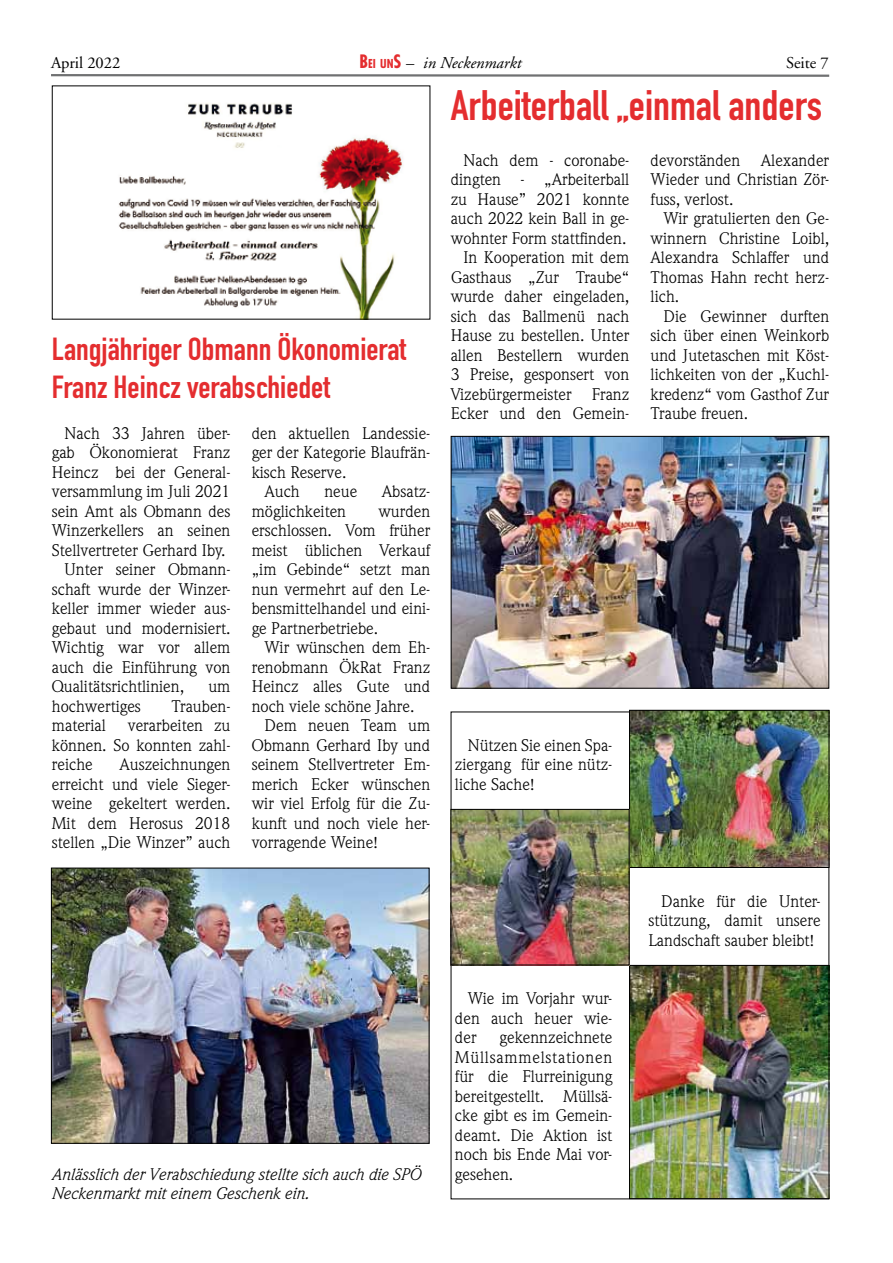
<style>
.page{position:relative;width:893px;height:1263px;background:#fff}
.page>*{position:absolute;margin:0;border:0;box-sizing:border-box;transform-origin:0 0}
.t1{font:42px "DIN Engschrift";color:#e42d2f;scale:1.04 1}
.t2{font:31.5px/37.8px "DIN Engschrift";color:#e42d2f;scale:1.04 1}
.t3{font:16.5px/19.5px "Weidemann";color:#000;text-align:justify}
.t4{font:italic 16.5px/19.5px "Weidemann";color:#000}
.t5{font:italic 16.5px "Adobe Garamond";color:#000}
.t6{font:16.5px "Adobe Garamond";color:#000}
.s1{font-family:"Futura";font-weight:700;font-style:normal;font-stretch:condensed;font-size:18px;color:#e42d2f}
.s2{font-family:"Futura";font-weight:700;font-style:normal;font-stretch:condensed;font-size:12px;color:#e42d2f}
.s3{font-style:normal}
</style>
<div class="page">
<svg style="left:51px;top:74px;width:779px;height:3px;background:#939494"></svg>
<img style="left:453px;top:438px;width:374px;height:248px">
<div style="left:451px;top:436px;width:378px;height:252px;border:1px solid #000"></div>
<img style="left:119px;top:103px;width:284px;height:215px">
<img style="left:53px;top:870px;width:374px;height:272px">
<div style="left:51px;top:868px;width:378px;height:276px;border:1px solid #000"></div>
<img style="left:631px;top:712px;width:196px;height:154px">
<div style="left:629px;top:710px;width:200px;height:158px;border:1px solid #000"></div>
<img style="left:631px;top:967px;width:196px;height:230px">
<div style="left:629px;top:965px;width:200px;height:234px;border:1px solid #000"></div>
<img style="left:453px;top:811px;width:174px;height:152px">
<div style="left:451px;top:809px;width:178px;height:156px;border:1px solid #000"></div>
<p class="t6" style="left:51px;top:54px;width:71px">April 2022</p>
<p class="t5" style="left:359px;top:54px;width:163px"><span class="s1">B</span><span class="s2">EI UN</span><span class="s1">S</span> <span class="s3">–</span> in Neckenmarkt</p>
<p class="t6" style="left:786px;top:54px;width:44px">Seite 7</p>
<h2 class="t2" style="left:52px;top:330px;width:342px">Langjähriger Obmann Ökonomierat<br>Franz Heincz verabschiedet</h2>
<p class="t3" style="left:65px;top:423px;width:167px">Nach 33 Jahren über-</p>
<p class="t3" style="left:52px;top:443px;width:180px">gab Ökonomierat Franz</p>
<p class="t3" style="left:52px;top:462px;width:180px">Heincz bei der General-</p>
<p class="t3" style="left:52px;top:482px;width:180px">versammlung im Juli 2021</p>
<p class="t3" style="left:52px;top:501px;width:180px">sein Amt als Obmann des</p>
<p class="t3" style="left:52px;top:521px;width:180px">Winzerkellers an seinen</p>
<p class="t3" style="left:52px;top:540px;width:175px">Stellvertreter Gerhard Iby.</p>
<p class="t3" style="left:65px;top:560px;width:167px">Unter seiner Obmann-</p>
<p class="t3" style="left:52px;top:579px;width:180px">schaft wurde der Winzer-</p>
<p class="t3" style="left:52px;top:599px;width:180px">keller immer wieder aus-</p>
<p class="t3" style="left:52px;top:618px;width:180px">gebaut und modernisiert.</p>
<p class="t3" style="left:52px;top:638px;width:180px">Wichtig war vor allem</p>
<p class="t3" style="left:52px;top:657px;width:180px">auch die Einführung von</p>
<p class="t3" style="left:52px;top:677px;width:134px">Qualitätsrichtlinien,</p>
<p class="t3" style="left:208px;top:677px;width:24px">um</p>
<p class="t3" style="left:52px;top:696px;width:91px">hochwertiges</p>
<p class="t3" style="left:172px;top:696px;width:60px">Trauben-</p>
<p class="t3" style="left:52px;top:716px;width:56px">material</p>
<p class="t3" style="left:52px;top:716px;width:180px;text-indent:76px">verarbeiten zu können. So konnten zahl&shy;reiche</p>
<p class="t3" style="left:52px;top:755px;width:180px;text-indent:68px">Auszeichnungen erreicht und viele Sieger&shy;weine gekeltert werden.<br>Mit dem Herosus 2018 stellen „Die Winzer” auch</p>
<p class="t3" style="left:252px;top:423px;width:180px">den aktuellen Landessie-</p>
<p class="t3" style="left:252px;top:443px;width:180px">ger der Kategorie Blaufrän-</p>
<p class="t3" style="left:252px;top:462px;width:96px">kisch Reserve.</p>
<p class="t3" style="left:264px;top:482px;width:37px">Auch</p>
<p class="t3" style="left:324px;top:482px;width:34px">neue</p>
<p class="t3" style="left:382px;top:482px;width:50px">Absatz-</p>
<p class="t3" style="left:252px;top:501px;width:96px">möglichkeiten</p>
<p class="t3" style="left:252px;top:501px;width:180px;text-indent:127px">wurden erschlossen. Vom früher meist üblichen Verkauf „im Gebinde“ setzt man nun vermehrt auf den Le&shy;bensmittelhandel und eini&shy;ge Partnerbetriebe.</p>
<p class="t3" style="left:264px;top:638px;width:167px">Wir wünschen dem Eh-</p>
<p class="t3" style="left:252px;top:657px;width:180px">renobmann ÖkRat Franz</p>
<p class="t3" style="left:252px;top:677px;width:180px">Heincz alles Gute und</p>
<p class="t3" style="left:252px;top:696px;width:164px">noch viele schöne Jahre.</p>
<p class="t3" style="left:264px;top:716px;width:167px">Dem neuen Team um</p>
<p class="t3" style="left:252px;top:735px;width:180px">Obmann Gerhard Iby und</p>
<p class="t3" style="left:252px;top:755px;width:180px">seinem Stellvertreter Em-</p>
<p class="t3" style="left:252px;top:774px;width:180px">merich Ecker wünschen</p>
<p class="t3" style="left:252px;top:794px;width:180px">wir viel Erfolg für die Zu-</p>
<p class="t3" style="left:252px;top:813px;width:180px">kunft und noch viele her-</p>
<p class="t3" style="left:252px;top:833px;width:128px">vorragende Weine!</p>
<p class="t4" style="left:51px;top:1164px;width:371px">Anlässlich der Verabschiedung stellte sich auch die SPÖ<br>Neckenmarkt mit einem Geschenk ein.</p>
<h1 class="t1" style="left:451px;top:81px;width:359px">Arbeiterball „einmal anders</h1>
<p class="t3" style="left:451px;top:150px;width:180px;text-align:right">Nach dem - coronabe&shy;dingten - „Arbeiterball zu Hause” 2021 konnte auch 2022 kein Ball in ge&shy;wohnter Form stattfinden.<br>In Kooperation mit dem<br>Gasthaus „Zur Traube“ wurde daher eingeladen, sich das Ballmenü nach<br>Hause zu bestellen. Unter allen Bestellern wurden<br>3 Preise, gesponsert von<br>Vizebürgermeister Franz<br>Ecker und den Gemein-</p>
<p class="t3" style="left:651px;top:150px;width:180px">devorständen Alexander Wieder und Christian Zör&shy;fuss, verlost.</p>
<p class="t3" style="left:651px;top:209px;width:180px;text-indent:13px">Wir gratulierten den Ge&shy;winnern Christine Loibl, Alexandra Schlaffer und Thomas Hahn recht herz&shy;lich.</p>
<p class="t3" style="left:651px;top:306px;width:180px;text-indent:13px">Die Gewinner durften sich über einen Weinkorb und Jutetaschen mit Köst&shy;lichkeiten von der „Kuchl&shy;kredenz“ vom Gasthof Zur Traube freuen.</p>
<p class="t3" style="left:455px;top:735px;width:159px;text-indent:13px">Nützen Sie einen Spa&shy;ziergang für eine nütz&shy;liche Sache!</p>
<p class="t3" style="left:455px;top:989px;width:159px;text-indent:13px">Wie im Vorjahr wur&shy;den auch heuer wie&shy;der</p>
<p class="t3" style="left:455px;top:1028px;width:159px;text-indent:45px">gekennzeichnete Müllsammelstationen für die Flurreinigung bereitgestellt. Müllsä&shy;cke gibt es im Gemein&shy;deamt. Die Aktion ist noch bis Ende Mai vor&shy;gesehen.</p>
<p class="t3" style="left:648px;top:891px;width:174px;text-indent:13px">Danke für die Unter&shy;stützung, damit unsere Landschaft sauber bleibt!</p>
</div>
